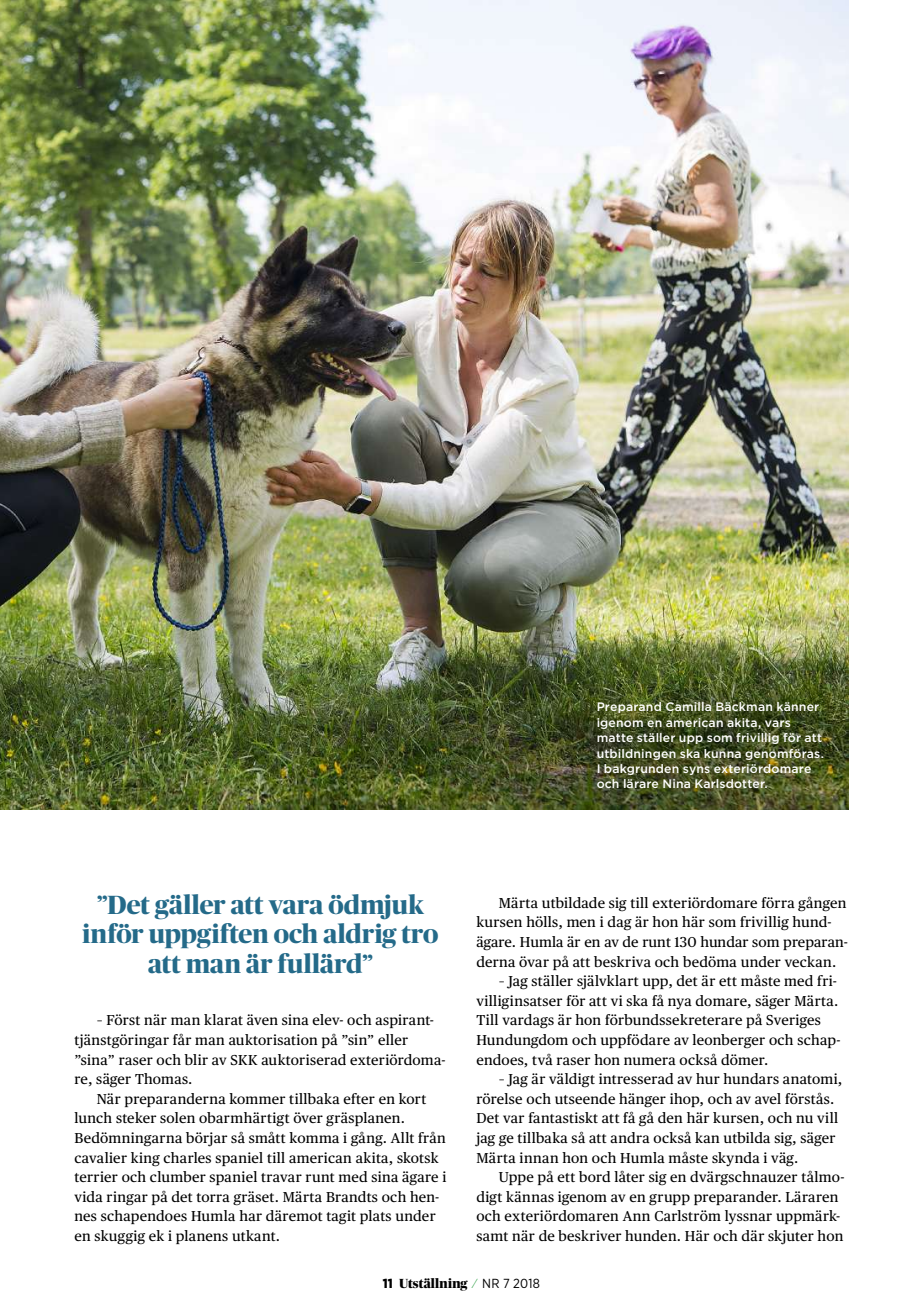
<style>
.page{position:relative;width:913px;height:1305px;background:#fff}
.page>*{position:absolute;margin:0;border:0;box-sizing:border-box;transform-origin:0 0}
.t1{font:700 26.25px/29.8px "Publico Banner";letter-spacing:.005em;color:#246a89;text-align:center}
.t2{font:14.35px/19.6px "Publico Text";letter-spacing:.02em;color:#000}
.t3{font:800 13.12px "Publico Banner";letter-spacing:.015em;color:#000}
.t4{font:500 12.25px/15.4px "Gotham";letter-spacing:.015em;color:#fff}
.s1{font-family:"Gotham Narrow";font-weight:900}
.s2{font-family:"Gotham Narrow";font-weight:400;color:#30a046}
.s3{font-family:"Gotham Narrow";font-weight:400}
</style>
<div class="page">
<img style="left:0;top:0;width:848px;height:810px">
<p class="t4" style="left:597px;top:699px;width:229px">Preparand Camilla Bäckman känner igenom en american akita, vars matte ställer upp som frivillig för att utbildningen ska kunna genomföras.<br>I bakgrunden syns exteriördomare och lärare Nina Karlsdotter.</p>
<h1 class="t1" style="left:83px;top:888px;width:357px">”Det gäller att vara ödmjuk inför uppgiften och aldrig tro att man är fullärd”</h1>
<p class="t2" style="left:74px;top:1009px;width:373px;text-indent:22px">– Först när man klarat även sina elev- och aspirant&shy;tjänstgöringar får man auktorisation på ”sin” eller ”sina” raser och blir av SKK auktoriserad exteriördoma&shy;re, säger Thomas.</p>
<p class="t2" style="left:74px;top:1088px;width:373px;text-indent:22px">När preparanderna kommer tillbaka efter en kort lunch steker solen obarmhärtigt över gräsplanen.<br>Bedömningarna börjar så smått komma i gång. Allt från cavalier king charles spaniel till american akita, skotsk terrier och clumber spaniel travar runt med sina ägare i vida ringar på det torra gräset. Märta Brandts och hen&shy;nes schapendoes Humla har däremot tagit plats under en skuggig ek i planens utkant.</p>
<p class="t2" style="left:476px;top:892px;width:373px;text-indent:22px">Märta utbildade sig till exteriördomare förra gången kursen hölls, men i dag är hon här som frivillig hund&shy;ägare. Humla är en av de runt 130 hundar som preparan&shy;derna övar på att beskriva och bedöma under veckan.</p>
<p class="t2" style="left:476px;top:970px;width:366px;text-indent:22px">– Jag ställer självklart upp, det är ett måste med fri&shy;villiginsatser för att vi ska få nya domare, säger Märta.<br>Till vardags är hon förbundssekreterare på Sveriges Hundungdom och uppfödare av leonberger och schap&shy;endoes, två raser hon numera också dömer.</p>
<p class="t2" style="left:476px;top:1068px;width:367px;text-indent:22px">– Jag är väldigt intresserad av hur hundars anatomi, rörelse och utseende hänger ihop, och av avel förstås.<br>Det var fantastiskt att få gå den här kursen, och nu vill jag ge tillbaka så att andra också kan utbilda sig, säger Märta innan hon och Humla måste skynda i väg.</p>
<p class="t2" style="left:476px;top:1166px;width:370px;text-indent:22px">Uppe på ett bord låter sig en dvärgschnauzer tålmo&shy;digt kännas igenom av en grupp preparander. Läraren och exteriördomaren Ann Carlström lyssnar uppmärk&shy;samt när de beskriver hunden. Här och där skjuter hon</p>
<p class="t3" style="left:383px;top:1273px;width:159px"><span class="s1">11</span> Utställning <span class="s2">⁄</span> <span class="s3">NR 7 2018</span></p>
</div>
